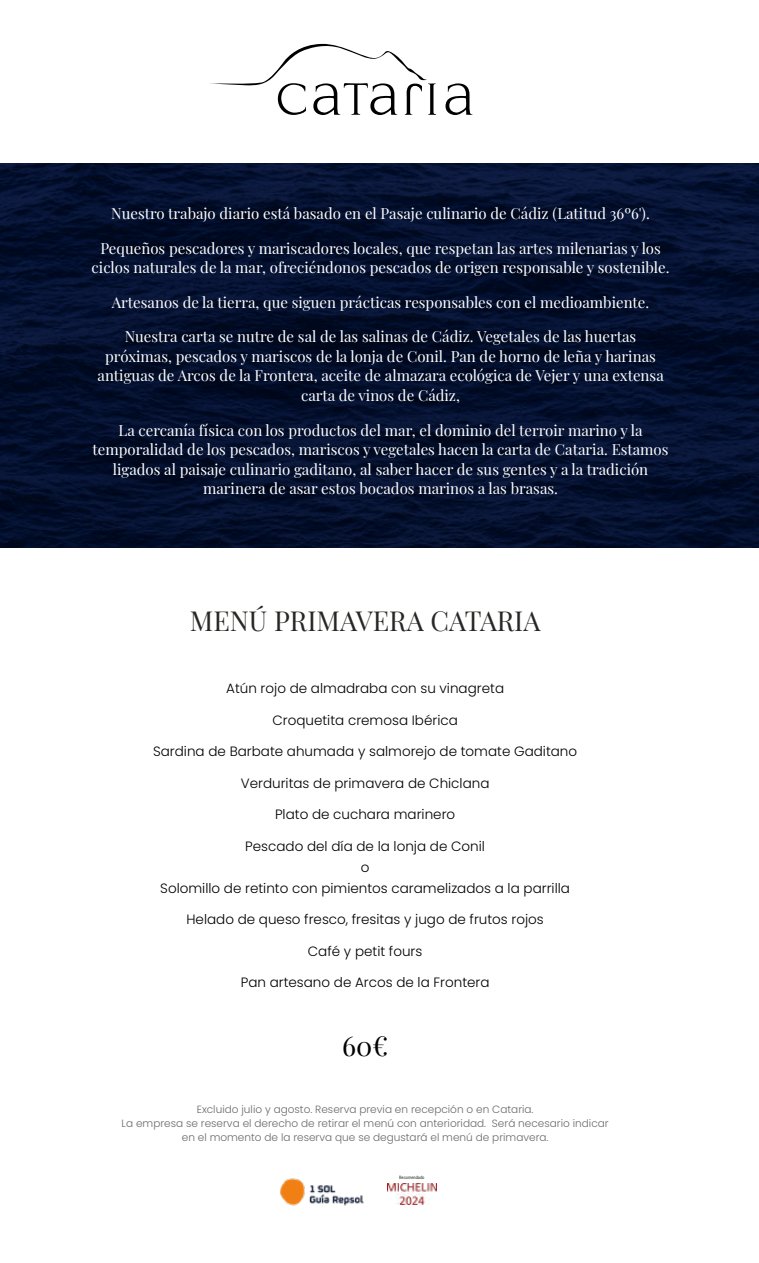
<style>
.page{position:relative;width:759px;height:1263px;background:#fff}
.page>*{position:absolute;margin:0;border:0;box-sizing:border-box;transform-origin:0 0}
.t1{font:27px "Playfair Display";color:#272724}
.t2{font:27px "Playfair Display";color:#000}
.t3{font:15px/19.5px "Playfair Display";color:#fff;text-align:center}
.t4{font:300 13.5px/21px "Poppins";color:#000;text-align:center}
.t5{font:300 10.5px/13.5px "Poppins";color:#6a6a69;text-align:center}
.t6{font:4.5px "Roboto Condensed";color:#272724}
</style>
<div class="page">
<svg style="left:0;top:164px;width:758px;height:384px;background:#040f2d"></svg>
<svg style="left:445px;top:83px;width:27px;height:32px"></svg>
<svg style="left:209px;top:43px;width:227px;height:72px"></svg>
<img style="left:387px;top:1183px;width:49px;height:22px">
<img style="left:280px;top:1178px;width:84px;height:28px">
<p class="t3" style="left:111px;top:203px;width:539px">Nuestro trabajo diario está basado en el Pasaje culinario de Cádiz (Latitud 36º6').</p>
<p class="t3" style="left:92px;top:237px;width:579px">Pequeños pescadores y mariscadores locales, que respetan las artes milenarias y los ciclos naturales de la mar, ofreciéndonos pescados de origen responsable y sostenible.</p>
<p class="t3" style="left:112px;top:291px;width:538px">Artesanos de la tierra, que siguen prácticas responsables con el medioambiente.</p>
<p class="t3" style="left:97px;top:326px;width:567px">Nuestra carta se nutre de sal de las salinas de Cádiz. Vegetales de las huertas próximas, pescados y mariscos de la lonja de Conil. Pan de horno de leña y harinas antiguas de Arcos de la Frontera, aceite de almazara ecológica de Vejer y una extensa carta de vinos de Cádiz,</p>
<p class="t3" style="left:92px;top:419px;width:577px">La cercanía física con los productos del mar, el dominio del terroir marino y la temporalidad de los pescados, mariscos y vegetales hacen la carta de Cataria. Estamos ligados al paisaje culinario gaditano, al saber hacer de sus gentes y a la tradición marinera de asar estos bocados marinos a las brasas.</p>
<h1 class="t1" style="left:190px;top:600px;width:352px">MENÚ PRIMAVERA CATARIA</h1>
<p class="t4" style="left:226px;top:678px;width:279px">Atún rojo de almadraba con su vinagreta</p>
<p class="t4" style="left:272px;top:709px;width:187px">Croquetita cremosa Ibérica</p>
<p class="t4" style="left:153px;top:741px;width:425px">Sardina de Barbate ahumada y salmorejo de tomate Gaditano</p>
<p class="t4" style="left:241px;top:772px;width:250px">Verduritas de primavera de Chiclana</p>
<p class="t4" style="left:275px;top:804px;width:182px">Plato de cuchara marinero</p>
<p class="t4" style="left:160px;top:835px;width:411px">Pescado del día de la lonja de Conil<br>o<br>Solomillo de retinto con pimientos caramelizados a la parrilla</p>
<p class="t4" style="left:186px;top:909px;width:359px">Helado de queso fresco, fresitas y jugo de frutos rojos</p>
<p class="t4" style="left:308px;top:940px;width:116px">Café y petit fours</p>
<p class="t4" style="left:240px;top:972px;width:250px">Pan artesano de Arcos de la Frontera</p>
<h1 class="t2" style="left:342px;top:1025px;width:47px">60€</h1>
<p class="t5" style="left:122px;top:1103px;width:488px">Excluido julio y agosto. Reserva previa en recepción o en Cataria.<br>La empresa se reserva el derecho de retirar el menú con anterioridad. Será necesario indicar en el momento de la reserva que se degustará el menú de primavera.</p>
<p class="t6" style="left:399px;top:1174px;width:27px">Recomendado</p>
</div>
